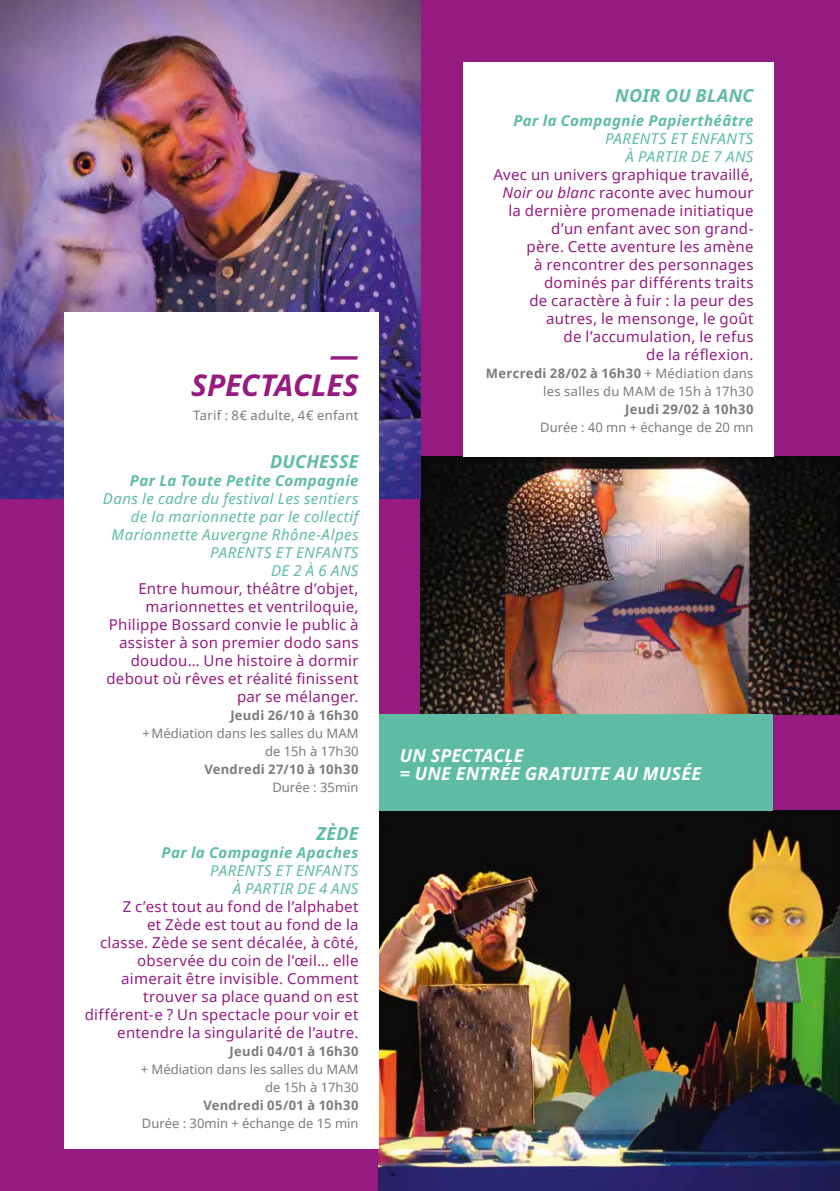
<style>
.page{position:relative;width:840px;height:1191px;background:#fff}
.page>*{position:absolute;margin:0;border:0;box-sizing:border-box;transform-origin:0 0}
.t1{font:italic 700 30px/30px "Noto Sans";letter-spacing:-.005em;color:#951b81;text-align:right}
.t2{font:italic 700 18px/18px "Noto Sans";letter-spacing:.01em;color:#fff}
.t3{font:italic 700 18px "Noto Sans";letter-spacing:.01em;color:#5ebca4}
.t4{font:15px/18px "Noto Sans";letter-spacing:.02em;color:#951b81;text-align:right}
.t5{font:italic 15px/18px "Noto Sans";letter-spacing:.025em;color:#5ebca4;text-align:right}
.t6{font:italic 700 15px "Noto Sans";letter-spacing:.025em;color:#5ebca4}
.t7{font:13px/18px "Noto Sans";color:#7c7b7b;text-align:right}
.t8{font:700 13px "Noto Sans";letter-spacing:.025em;color:#7c7b7b}
.t9{font:13px/18px "Noto Sans";letter-spacing:.025em;color:#7c7b7b;text-align:right}
.s1{font-style:italic}
.s2{font-weight:700}
</style>
<div class="page">
<div style="left:0;top:0;width:839px;height:1191px;background:#951b81"></div>
<img style="left:421px;top:456px;width:418px;height:258px">
<img style="left:378px;top:810px;width:461px;height:381px">
<div style="left:378px;top:714px;width:395px;height:96px;background:#5ebca4"></div>
<img style="left:0;top:0;width:421px;height:498px">
<div style="left:64px;top:312px;width:314px;height:836px;background:#fff"></div>
<div style="left:463px;top:62px;width:310px;height:394px;background:#fff"></div>
<h1 class="t1" style="left:191px;top:341px;width:169px">—<br>SPECTACLES</h1>
<p class="t9" style="left:193px;top:406px;width:167px">Tarif : 8€ adulte, 4€ enfant</p>
<p class="t3" style="left:270px;top:449px;width:90px">DUCHESSE</p>
<p class="t6" style="left:130px;top:470px;width:230px">Par La Toute Petite Compagnie</p>
<p class="t5" style="left:103px;top:489px;width:257px">Dans le cadre du festival Les sentiers de la marionnette par le collectif<br>Marionnette Auvergne Rhône-Alpes<br>PARENTS ET ENFANTS<br>DE 2 À 6 ANS</p>
<p class="t4" style="left:106px;top:579px;width:253px">Entre humour, théâtre d’objet, marionnettes et ventriloquie,<br>Philippe Bossard convie le public à assister à son premier dodo sans doudou… Une histoire à dormir debout où rêves et réalité finissent par se mélanger.</p>
<p class="t8" style="left:230px;top:706px;width:130px">Jeudi 26/10 à 16h30</p>
<p class="t7" style="left:142px;top:724px;width:217px">+Médiation dans les salles du MAM de 15h à 17h30</p>
<p class="t8" style="left:204px;top:760px;width:156px">Vendredi 27/10 à 10h30</p>
<p class="t7" style="left:272px;top:778px;width:88px">Durée : 35min</p>
<p class="t3" style="left:316px;top:821px;width:44px">ZÈDE</p>
<p class="t6" style="left:161px;top:842px;width:198px">Par la Compagnie Apaches</p>
<p class="t5" style="left:210px;top:861px;width:150px">PARENTS ET ENFANTS<br>À PARTIR DE 4 ANS</p>
<p class="t4" style="left:85px;top:897px;width:275px">Z c’est tout au fond de l’alphabet<br>et Zède est tout au fond de la<br>classe. Zède se sent décalée, à côté, observée du coin de l’œil… elle aimerait être invisible. Comment trouver sa place quand on est différent-e ? Un spectacle pour voir et entendre la singularité de l’autre.</p>
<p class="t8" style="left:229px;top:1042px;width:130px">Jeudi 04/01 à 16h30</p>
<p class="t7" style="left:141px;top:1060px;width:219px">+ Médiation dans les salles du MAM de 15h à 17h30</p>
<p class="t8" style="left:203px;top:1096px;width:157px">Vendredi 05/01 à 10h30</p>
<p class="t7" style="left:142px;top:1114px;width:218px">Durée : 30min + échange de 15 min</p>
<p class="t3" style="left:615px;top:83px;width:140px">NOIR OU BLANC</p>
<p class="t6" style="left:513px;top:110px;width:241px">Par la Compagnie Papierthéâtre</p>
<p class="t5" style="left:604px;top:129px;width:150px">PARENTS ET ENFANTS<br>À PARTIR DE 7 ANS</p>
<p class="t4" style="left:493px;top:165px;width:261px">Avec un univers graphique travaillé,<br><span class="s1">Noir ou blanc</span> raconte avec humour la dernière promenade initiatique d’un enfant avec son grand-<br>père. Cette aventure les amène<br>à rencontrer des personnages dominés par différents traits<br>de caractère à fuir : la peur des autres, le mensonge, le goût<br>de l’accumulation, le refus<br>de la réflexion.</p>
<p class="t9" style="left:485px;top:364px;width:269px"><span class="s2">Mercredi 28/02 à 16h30</span> + Médiation dans les salles du MAM de 15h à 17h30</p>
<p class="t8" style="left:624px;top:400px;width:130px">Jeudi 29/02 à 10h30</p>
<p class="t7" style="left:540px;top:418px;width:215px">Durée : 40 mn + échange de 20 mn</p>
<p class="t2" style="left:399px;top:747px;width:303px">UN SPECTACLE<br>= UNE ENTRÉE GRATUITE AU MUSÉE</p>
</div>
